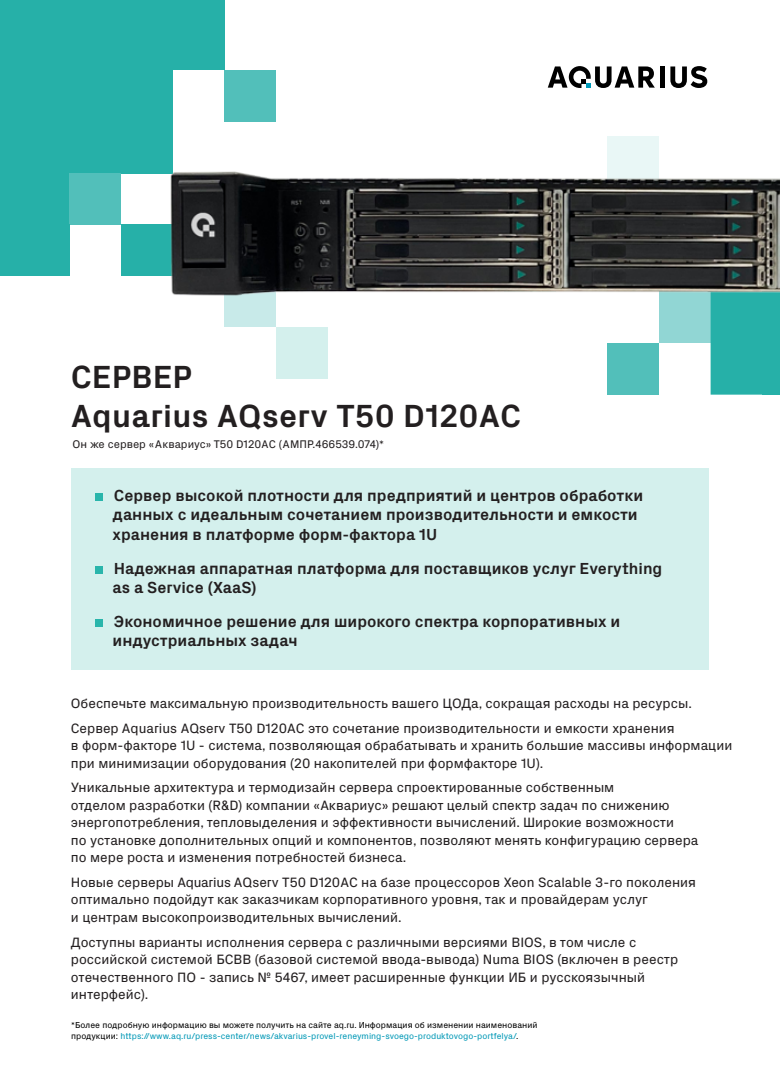
<style>
.page{position:relative;width:780px;height:1088px;background:#fff}
.page>*{position:absolute;margin:0;border:0;box-sizing:border-box;transform-origin:0 0}
.t1{font:700 32.5px/39px "Px Grotesk Pan";letter-spacing:.01em;color:#231f20}
.t2{font:700 16.25px/19.5px "Px Grotesk Pan";color:#231f20}
.t3{font:13.75px/17.5px "Px Grotesk Pan";color:#231f20}
.t4{font:11.25px "Aquariusfont";color:#231f20}
.t5{font:8.75px/10.5px "Aquariusfont";color:#000}
.s1{color:#0098b6}
</style>
<div class="page">
<div style="left:71px;top:468px;width:637px;height:202px;background:#d4f0ed"></div>
<div style="left:95px;top:493px;width:7px;height:8px;background:#29b5ab"></div>
<div style="left:95px;top:566px;width:7px;height:7px;background:#29b5ab"></div>
<div style="left:95px;top:619px;width:7px;height:8px;background:#29b5ab"></div>
<div style="left:659px;top:66px;width:5px;height:22px;background:#000"></div>
<svg style="left:670px;top:66px;width:37px;height:22px"></svg>
<svg style="left:547px;top:66px;width:107px;height:22px"></svg>
<div style="left:659px;top:291px;width:51px;height:52px;background:#91d6d4"></div>
<div style="left:710px;top:308px;width:52px;height:87px;background:#26b0a8"></div>
<div style="left:607px;top:343px;width:52px;height:52px;background:#52bfba"></div>
<div style="left:607px;top:136px;width:52px;height:52px;background:#e9f7f6"></div>
<div style="left:18px;top:18px;width:51px;height:52px;background:#26b0a8"></div>
<div style="left:18px;top:70px;width:51px;height:52px;background:#26b0a8"></div>
<div style="left:69px;top:18px;width:52px;height:52px;background:#26b0a8"></div>
<div style="left:69px;top:70px;width:52px;height:52px;background:#26b0a8"></div>
<div style="left:224px;top:276px;width:52px;height:51px;background:#c8eae9"></div>
<div style="left:276px;top:327px;width:52px;height:52px;background:#d4f0ed"></div>
<div style="left:121px;top:18px;width:52px;height:52px;background:#26b0a8"></div>
<div style="left:121px;top:70px;width:52px;height:52px;background:#26b0a8"></div>
<div style="left:173px;top:18px;width:51px;height:52px;background:#26b0a8"></div>
<div style="left:224px;top:70px;width:52px;height:52px;background:#52bfba"></div>
<div style="left:18px;top:122px;width:51px;height:51px;background:#26b0a8"></div>
<div style="left:18px;top:173px;width:51px;height:52px;background:#26b0a8"></div>
<div style="left:69px;top:122px;width:52px;height:51px;background:#26b0a8"></div>
<div style="left:121px;top:122px;width:52px;height:51px;background:#26b0a8"></div>
<div style="left:69px;top:173px;width:52px;height:52px;background:#52bfba"></div>
<div style="left:121px;top:224px;width:52px;height:52px;background:#26b0a8"></div>
<div style="left:18px;top:224px;width:51px;height:52px;background:#26b0a8"></div>
<div style="left:0;top:0;width:224px;height:19px;background:#26b0a8"></div>
<div style="left:0;top:0;width:18px;height:276px;background:#26b0a8"></div>
<div style="left:762px;top:291px;width:18px;height:104px;background:#26b0a8"></div>
<img style="left:169px;top:171px;width:611px;height:137px">
<h1 class="t1" style="left:71px;top:355px;width:451px">СЕРВЕР<br>Aquarius AQserv T50 D120AC</h1>
<p class="t4" style="left:72px;top:437px;width:313px">Он же сервер «Аквариус» T50 D120AC (АМПР.466539.074)*</p>
<p class="t2" style="left:113px;top:485px;width:532px">Сервер высокой плотности для предприятий и центров обработки данных с идеальным сочетанием производительности и емкости хранения в платформе форм-фактора 1U</p>
<p class="t2" style="left:113px;top:557px;width:551px">Надежная аппаратная платформа для поставщиков услуг Everything as a Service (XaaS)</p>
<p class="t2" style="left:113px;top:610px;width:509px">Экономичное решение для широкого спектра корпоративных и индустриальных задач</p>
<p class="t3" style="left:71px;top:690px;width:622px;line-height:24.6px">Обеспечьте максимальную производительность вашего ЦОДа, сокращая расходы на ресурсы.<br>Сервер Aquarius AQserv T50 D120AC это сочетание производительности и емкости хранения</p>
<p class="t3" style="left:71px;top:736px;width:663px">в форм-факторе 1U - система, позволяющая обрабатывать и хранить большие массивы информации при минимизации оборудования (20 накопителей при формфакторе 1U).</p>
<p class="t3" style="left:71px;top:778px;width:629px">Уникальные архитектура и термодизайн сервера спроектированные собственным<br>отделом разработки (R&amp;D) компании «Аквариус» решают целый спектр задач по снижению энергопотребления, тепловыделения и эффективности вычислений. Широкие возможности<br>по установке дополнительных опций и компонентов, позволяют менять конфигурацию сервера по мере роста и изменения потребностей бизнеса.</p>
<p class="t3" style="left:71px;top:873px;width:626px">Новые серверы Aquarius AQserv T50 D120AC на базе процессоров Xeon Scalable 3-го поколения оптимально подойдут как заказчикам корпоративного уровня, так и провайдерам услуг<br>и центрам высокопроизводительных вычислений.</p>
<p class="t3" style="left:71px;top:932px;width:608px">Доступны варианты исполнения сервера с различными версиями BIOS, в том числе с российской системой БСВВ (базовой системой ввода-вывода) Numa BIOS (включен в реестр отечественного ПО - запись № 5467, имеет расширенные функции ИБ и русскоязычный интерфейс).</p>
<p class="t5" style="left:71px;top:1019px;width:468px">*Более подробную информацию вы можете получить на сайте aq.ru. Информация об изменении наименований продукции: <span class="s1">https://www.aq.ru/press-center/news/akvarius-provel-reneyming-svoego-produktovogo-portfelya/</span>.</p>
</div>
